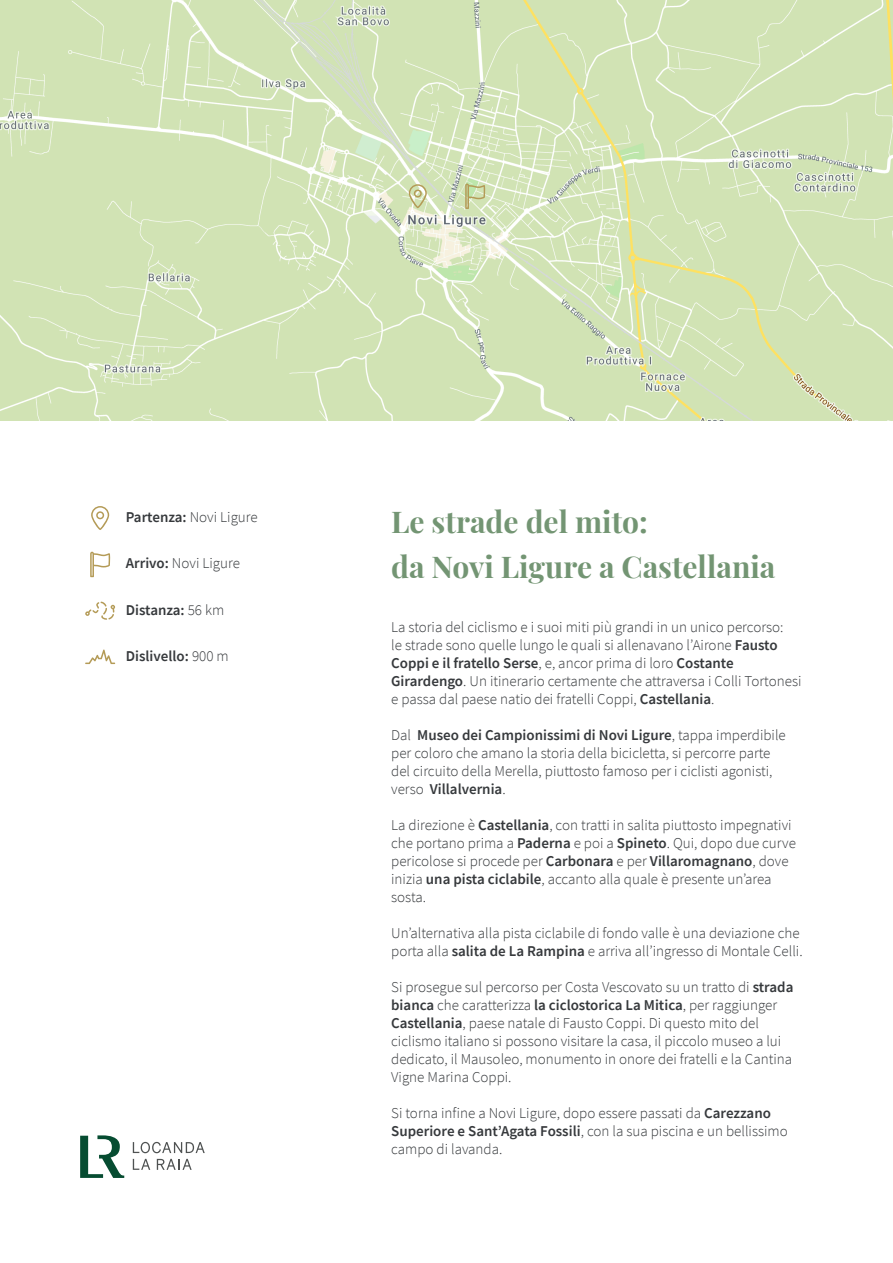
<style>
.page{position:relative;width:893px;height:1263px;background:#fff}
.page>*{position:absolute;margin:0;border:0;box-sizing:border-box;transform-origin:0 0}
.t1{font:700 30px "Playfair Display";color:#739573}
.t2{font:300 15px/18px "Source Sans Pro";color:#36393c}
.t3{font:600 15px "Source Sans Pro";color:#36393c}
.s1{font-weight:600}
.s2{font-weight:300}
</style>
<div class="page">
<svg style="left:80px;top:1135px;width:44px;height:43px"></svg>
<svg style="left:133px;top:1142px;width:72px;height:11px"></svg>
<svg style="left:133px;top:1159px;width:17px;height:11px"></svg>
<svg style="left:157px;top:1159px;width:35px;height:11px"></svg>
<svg style="left:91px;top:506px;width:18px;height:24px"></svg>
<svg style="left:90px;top:552px;width:21px;height:25px"></svg>
<svg style="left:85px;top:602px;width:30px;height:18px"></svg>
<svg style="left:85px;top:649px;width:30px;height:15px"></svg>
<img style="left:0;top:0;width:893px;height:421px">
<svg style="left:409px;top:184px;width:18px;height:24px"></svg>
<svg style="left:465px;top:183px;width:21px;height:26px"></svg>
<p class="t2" style="left:126px;top:508px;width:133px"><span class="s1">Partenza:</span> Novi Ligure</p>
<p class="t2" style="left:126px;top:554px;width:116px"><span class="s1">Arrivo:</span> Novi Ligure</p>
<p class="t3" style="left:126px;top:600px;width:100px">Distanza: <span class="s2">56 km</span></p>
<p class="t3" style="left:126px;top:646px;width:104px">Dislivello: <span class="s2">900 m</span></p>
<p class="t1" style="left:391px;top:498px;width:258px">Le strade del mito:</p>
<p class="t1" style="left:391px;top:543px;width:386px">da Novi Ligure a Castellania</p>
<p class="t2" style="left:391px;top:618px;width:394px">La storia del ciclismo e i suoi miti più grandi in un unico percorso:</p>
<p class="t2" style="left:391px;top:636px;width:412px">le strade sono quelle lungo le quali si allenavano l’Airone <span class="s1">Fausto Coppi e il fratello Serse</span>, e, ancor prima di loro <span class="s1">Costante Girardengo</span>. Un itinerario certamente che attraversa i Colli Tortonesi e passa dal paese natio dei fratelli Coppi, <span class="s1">Castellania</span>.</p>
<p class="t2" style="left:391px;top:726px;width:396px">Dal <span class="s1">Museo dei Campionissimi di Novi Ligure</span>, tappa imperdibile per coloro che amano la storia della bicicletta, si percorre parte</p>
<p class="t2" style="left:391px;top:762px;width:383px">del circuito della Merella, piuttosto famoso per i ciclisti agonisti,</p>
<p class="t3" style="left:391px;top:779px;width:116px"><span class="s2">verso</span> Villalvernia<span class="s2">.</span></p>
<p class="t2" style="left:391px;top:816px;width:406px">La direzione è <span class="s1">Castellania</span>, con tratti in salita piuttosto impegnativi che portano prima a <span class="s1">Paderna</span> e poi a <span class="s1">Spineto</span>. Qui, dopo due curve pericolose si procede per <span class="s1">Carbonara</span> e per <span class="s1">Villaromagnano</span>, dove inizia <span class="s1">una pista ciclabile</span>, accanto alla quale è presente un’area sosta.</p>
<p class="t2" style="left:391px;top:924px;width:413px">Un’alternativa alla pista ciclabile di fondo valle è una deviazione che porta alla <span class="s1">salita de La Rampina</span> e arriva all’ingresso di Montale Celli.</p>
<p class="t2" style="left:391px;top:978px;width:404px">Si prosegue sul percorso per Costa Vescovato su un tratto di <span class="s1">strada bianca</span> che caratterizza <span class="s1">la ciclostorica La Mitica</span>, per raggiunger <span class="s1">Castellania</span>, paese natale di Fausto Coppi. Di questo mito del ciclismo italiano si possono visitare la casa, il piccolo museo a lui dedicato, il Mausoleo, monumento in onore dei fratelli e la Cantina Vigne Marina Coppi.</p>
<p class="t2" style="left:391px;top:1104px;width:398px">Si torna infine a Novi Ligure, dopo essere passati da <span class="s1">Carezzano<br>Superiore e Sant’Agata Fossili</span>, con la sua piscina e un bellissimo campo di lavanda.</p>
</div>
